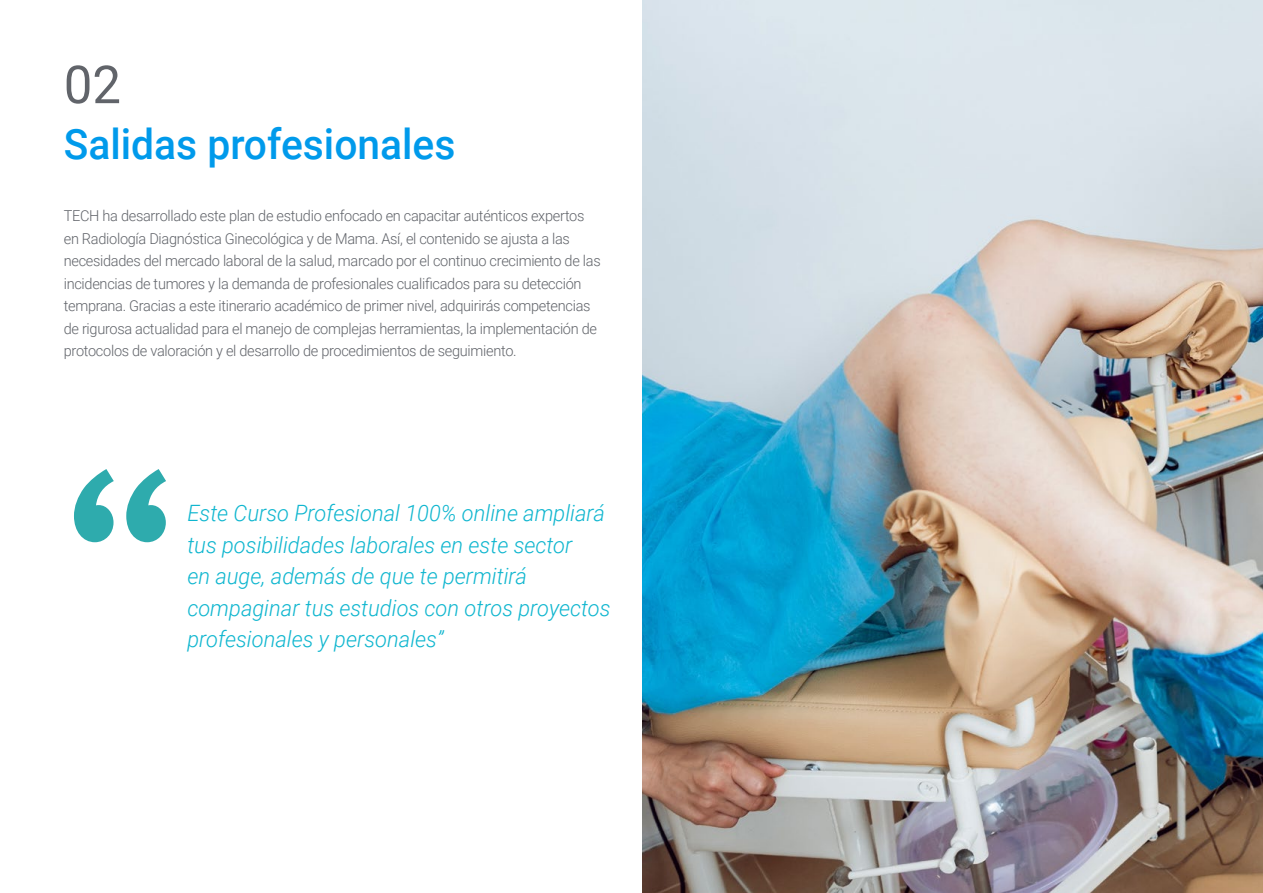
<style>
.page{position:relative;width:1263px;height:893px;background:#fff}
.page>*{position:absolute;margin:0;border:0;box-sizing:border-box;transform-origin:0 0}
.t1{font:52.5px "Roboto";color:#61646a}
.t2{font:500 42px "Roboto";color:#009aeb}
.t3{font:italic 300 22.5px/31.5px "Roboto";color:#0fb6cf}
.t4{font:300 15px/22.5px "Roboto";letter-spacing:-.02em;color:#61646a}
</style>
<div class="page">
<svg style="left:74px;top:469px;width:92px;height:73px"></svg>
<img style="left:642px;top:0;width:621px;height:893px">
<h1 class="t1" style="left:64px;top:48px;width:59px">02</h1>
<h2 class="t2" style="left:64px;top:115px;width:393px">Salidas profesionales</h2>
<p class="t4" style="left:64px;top:204px;width:538px">TECH ha desarrollado este plan de estudio enfocado en capacitar auténticos expertos en Radiología Diagnóstica Ginecológica y de Mama. Así, el contenido se ajusta a las necesidades del mercado laboral de la salud, marcado por el continuo crecimiento de las incidencias de tumores y la demanda de profesionales cualificados para su detección temprana. Gracias a este itinerario académico de primer nivel, adquirirás competencias de rigurosa actualidad para el manejo de complejas herramientas, la implementación de protocolos de valoración y el desarrollo de procedimientos de seguimiento.</p>
<h3 class="t3" style="left:187px;top:497px;width:425px">Este Curso Profesional 100% online ampliará tus posibilidades laborales en este sector<br>en auge, además de que te permitirá compaginar tus estudios con otros proyectos profesionales y personales”</h3>
</div>
